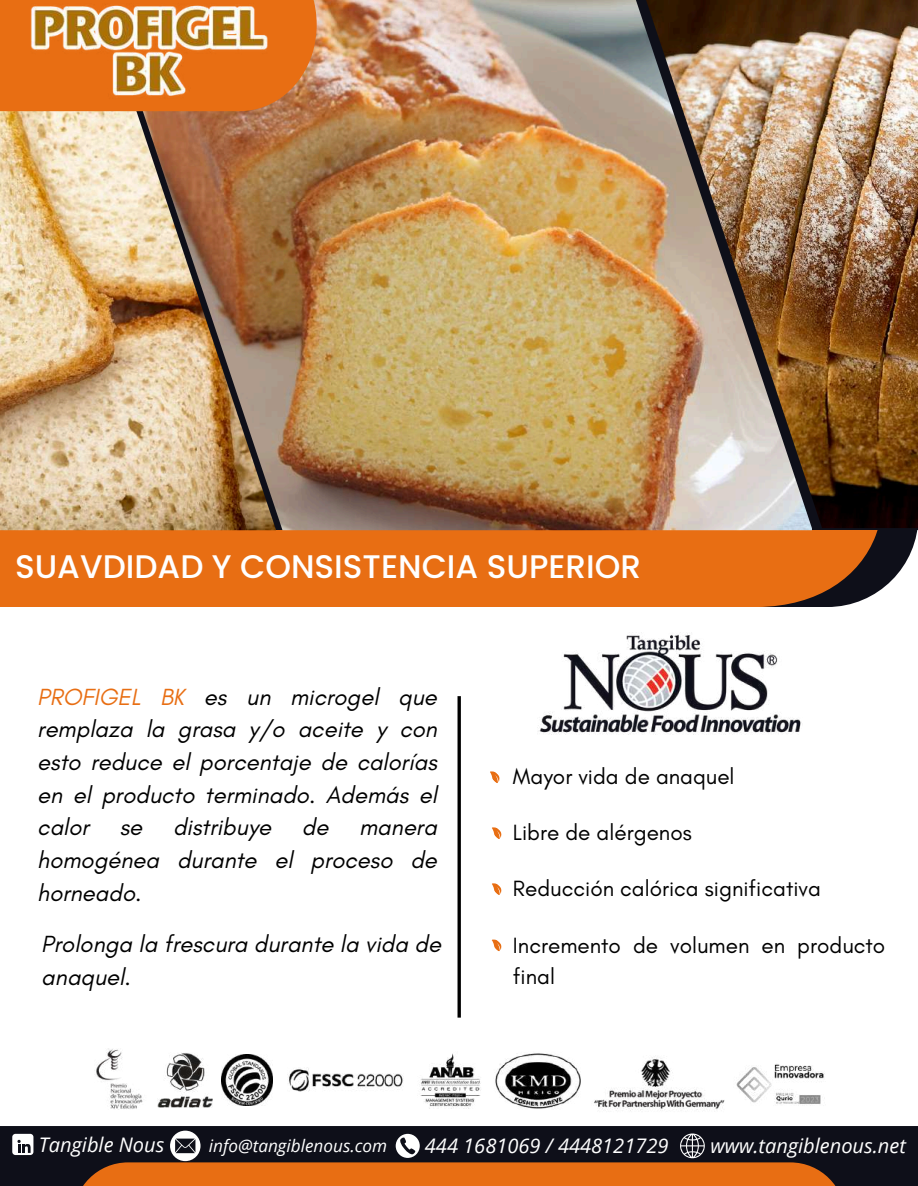
<style>
.page{position:relative;width:918px;height:1186px;background:#fff}
.page>*{position:absolute;margin:0;border:0;box-sizing:border-box;transform-origin:0 0}
.t1{font:500 32.7px "Poppins";color:#fff}
.t2{font:italic 23.85px/32.7px "Glacial Indifference";color:#000;text-align:justify}
.t3{font:22.5px/31.5px "Glacial Indifference";color:#000}
.t4{font:italic 20.1px "Open Sans";color:#fff}
.t5{font:italic 17.25px "Open Sans";color:#fff}
.s1{color:#e86e13}
</style>
<div class="page">
<div style="left:0;top:530px;width:882px;height:77px;background:#e86e13"></div>
<img style="left:275px;top:0;width:537px;height:530px">
<img style="left:0;top:112px;width:275px;height:418px">
<img style="left:645px;top:0;width:273px;height:528px">
<img style="left:0;top:0;width:313px;height:112px">
<img style="left:538px;top:633px;width:264px;height:101px">
<hr style="left:458px;top:696px;width:3px;height:321px;background:#000">
<svg style="left:490px;top:771px;width:10px;height:12px"></svg>
<svg style="left:492px;top:827px;width:10px;height:12px"></svg>
<svg style="left:492px;top:883px;width:10px;height:12px"></svg>
<svg style="left:491px;top:939px;width:11px;height:13px"></svg>
<div style="left:0;top:1126px;width:918px;height:60px;background:#0e0f19"></div>
<div style="left:73px;top:1162px;width:772px;height:24px;background:#e86e13"></div>
<img style="left:96px;top:1048px;width:47px;height:61px">
<img style="left:158px;top:1053px;width:55px;height:55px">
<img style="left:594px;top:1057px;width:131px;height:54px">
<img style="left:420px;top:1053px;width:61px;height:55px">
<img style="left:289px;top:1068px;width:114px;height:24px">
<img style="left:222px;top:1054px;width:51px;height:51px">
<img style="left:736px;top:1064px;width:89px;height:40px">
<img style="left:495px;top:1053px;width:86px;height:56px">
<div style="left:12px;top:1134px;width:21px;height:21px;background:#fff;border-radius:3px"></div>
<svg style="left:17px;top:1140px;width:14px;height:13px"></svg>
<svg style="left:396px;top:1134px;width:24px;height:24px"></svg>
<svg style="left:680px;top:1133px;width:25px;height:25px"></svg>
<svg style="left:170px;top:1130px;width:31px;height:31px"></svg>
<h1 class="t1" style="left:15px;top:543px;width:627px">SUAVDIDAD Y CONSISTENCIA SUPERIOR</h1>
<p class="t2" style="left:37px;top:680px;width:401px"><span class="s1">PROFIGEL BK</span> es un microgel que remplaza la grasa y/o aceite y con esto reduce el porcentaje de calorías en el producto terminado. Además el calor</p>
<p class="t2" style="left:120px;top:810px;width:24px">se</p>
<p class="t2" style="left:173px;top:810px;width:100px">distribuye</p>
<p class="t2" style="left:302px;top:810px;width:28px">de</p>
<p class="t2" style="left:37px;top:810px;width:401px;text-indent:322px">manera homogénea durante el proceso de horneado.</p>
<p class="t2" style="left:41px;top:927px;width:401px">Prolonga la frescura durante la vida de anaquel.</p>
<p class="t3" style="left:513px;top:761px;width:223px">Mayor vida de anaquel</p>
<p class="t3" style="left:513px;top:816px;width:180px">Libre de alérgenos</p>
<p class="t3" style="left:513px;top:872px;width:310px">Reducción calórica significativa</p>
<p class="t3" style="left:513px;top:929px;width:374px">Incremento de volumen en producto final</p>
<p class="t4" style="left:39px;top:1130px;width:127px">Tangible Nous</p>
<p class="t5" style="left:209px;top:1133px;width:180px">info@tangiblenous.com</p>
<p class="t4" style="left:425px;top:1131px;width:245px">444 1681069 / 4448121729</p>
<p class="t4" style="left:710px;top:1131px;width:197px">www.tangiblenous.net</p>
</div>
